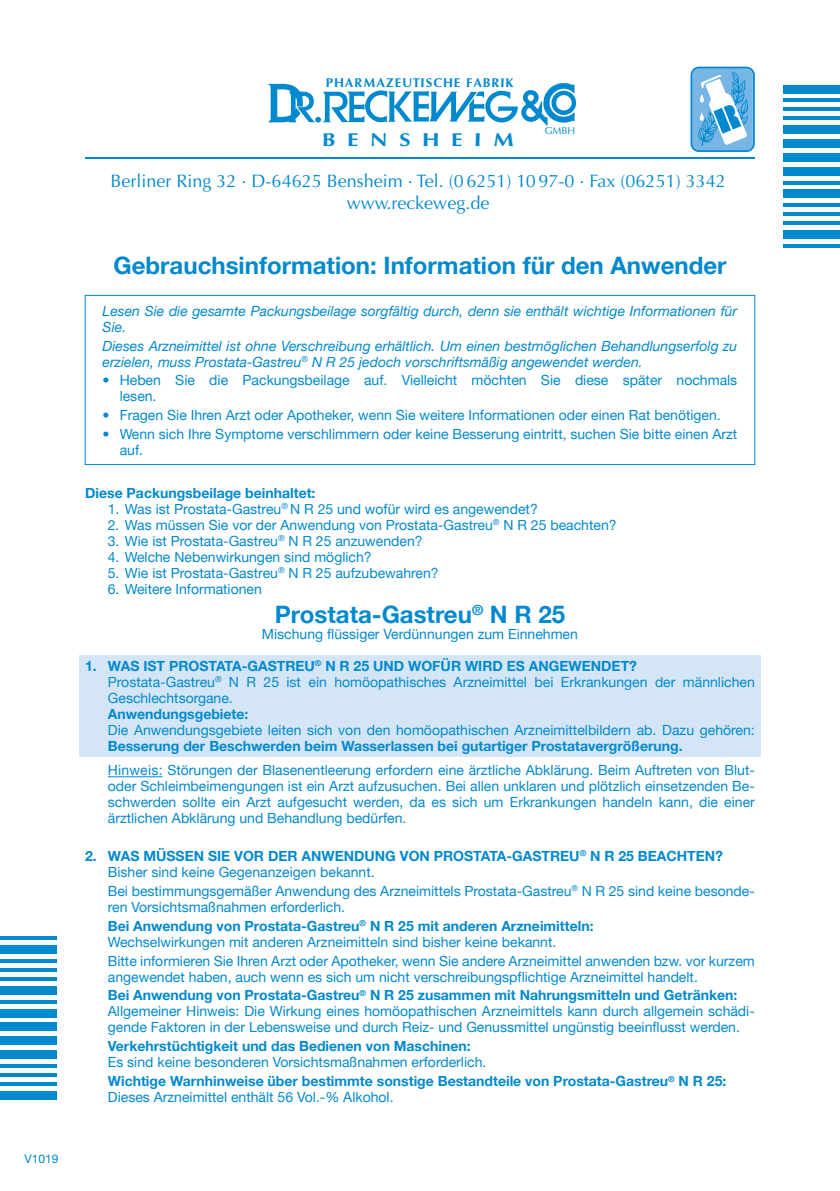
<style>
.page{position:relative;width:840px;height:1191px;background:#fff}
.page>*{position:absolute;margin:0;border:0;box-sizing:border-box;transform-origin:0 0}
.t1{font:700 24px "Helvetica Neue";color:#0089cf}
.t2{font:700 19px "Optimum";letter-spacing:.5em;color:#0089cf;scale:1.2 1}
.t3{font:18px/21.6px "Optima";color:#0089cf;text-align:center}
.t4{font:14px/16px "Helvetica Neue";color:#0089cf}
.t5{font:700 14px/16px "Helvetica Neue";color:#0089cf}
.t6{font:italic 14px/16px "Helvetica Neue";color:#0089cf}
.t7{font:700 13px "Optimum";letter-spacing:.07em;color:#0089cf}
.t8{font:12px "Helvetica Neue";color:#0089cf}
.t9{font:10px "Optima";color:#0089cf}
.s1{font-weight:700}
.s2{font-weight:400}
</style>
<div class="page">
<div style="left:79px;top:655px;width:681px;height:101px;background:#d4e6f6"></div>
<div style="left:782px;top:85px;width:57px;height:8px;background:#0089cf"></div>
<hr style="left:782px;top:99px;width:57px;height:3px;background:#0089cf">
<hr style="left:782px;top:108px;width:57px;height:3px;background:#0089cf">
<hr style="left:782px;top:117px;width:57px;height:3px;background:#0089cf">
<div style="left:782px;top:125px;width:57px;height:9px;background:#0089cf"></div>
<div style="left:782px;top:139px;width:57px;height:9px;background:#0089cf"></div>
<div style="left:782px;top:153px;width:57px;height:8px;background:#0089cf"></div>
<div style="left:782px;top:167px;width:57px;height:8px;background:#0089cf"></div>
<hr style="left:782px;top:181px;width:57px;height:3px;background:#0089cf">
<div style="left:782px;top:190px;width:57px;height:8px;background:#0089cf"></div>
<hr style="left:782px;top:203px;width:57px;height:4px;background:#0089cf">
<hr style="left:782px;top:212px;width:57px;height:4px;background:#0089cf">
<hr style="left:782px;top:221px;width:57px;height:4px;background:#0089cf">
<div style="left:782px;top:230px;width:57px;height:8px;background:#0089cf"></div>
<hr style="left:782px;top:244px;width:57px;height:3px;background:#0089cf">
<div style="left:0;top:1090px;width:57px;height:9px;background:#0089cf"></div>
<hr style="left:0;top:1082px;width:57px;height:3px;background:#0089cf">
<hr style="left:0;top:1073px;width:57px;height:3px;background:#0089cf">
<hr style="left:0;top:1064px;width:57px;height:3px;background:#0089cf">
<div style="left:0;top:1050px;width:57px;height:8px;background:#0089cf"></div>
<div style="left:0;top:1036px;width:57px;height:8px;background:#0089cf"></div>
<div style="left:0;top:1022px;width:57px;height:9px;background:#0089cf"></div>
<div style="left:0;top:1008px;width:57px;height:9px;background:#0089cf"></div>
<hr style="left:0;top:1000px;width:57px;height:3px;background:#0089cf">
<div style="left:0;top:986px;width:57px;height:8px;background:#0089cf"></div>
<hr style="left:0;top:977px;width:57px;height:3px;background:#0089cf">
<hr style="left:0;top:968px;width:57px;height:4px;background:#0089cf">
<hr style="left:0;top:959px;width:57px;height:4px;background:#0089cf">
<div style="left:0;top:945px;width:57px;height:9px;background:#0089cf"></div>
<hr style="left:0;top:936px;width:57px;height:4px;background:#0089cf">
<div style="left:85px;top:295px;width:670px;height:170px;border:1px solid #0089cf"></div>
<hr style="left:108px;top:776px;width:54px;height:1px;background:#0089cf">
<svg style="left:690px;top:67px;width:64px;height:85px"></svg>
<img style="left:268px;top:83px;width:307px;height:43px">
<hr style="left:85px;top:157px;width:669px;height:1px;background:#0089cf">
<p class="t8" style="left:24px;top:1151px;width:36px">V1019</p>
<p class="t7" style="left:325px;top:75px;width:189px">PHARMAZEUTISCHE FABRIK</p>
<p class="t9" style="left:544px;top:125px;width:32px">GMBH</p>
<p class="t3" style="left:110px;top:170px;width:616px">Berliner Ring 32 . D-64625 Bensheim . Tel. (0 6251) 10 97-0 . Fax (06251) 3342 www.reckeweg.de</p>
<h2 class="t2" style="left:322px;top:129px;width:161px">BENSHEIM</h2>
<h1 class="t1" style="left:113px;top:250px;width:614px">Gebrauchsinformation: Information für den Anwender</h1>
<p class="t6" style="left:103px;top:302px;width:635px">Lesen Sie die gesamte Packungsbeilage sorgfältig durch, denn sie enthält wichtige Informationen für<br>Sie.</p>
<p class="t6" style="left:103px;top:337px;width:635px">Dieses Arzneimittel ist ohne Verschreibung erhältlich. Um einen bestmöglichen Behandlungserfolg zu erzielen, muss Prostata-Gastreu<sup>®</sup> N R 25 jedoch vorschriftsmäßig angewendet werden.</p>
<p class="t4" style="left:120px;top:372px;width:618px;text-indent:-17px">• Heben Sie die Packungsbeilage auf. Vielleicht möchten Sie diese später nochmals lesen.</p>
<p class="t4" style="left:103px;top:407px;width:619px">• Fragen Sie Ihren Arzt oder Apotheker, wenn Sie weitere Informationen oder einen Rat benötigen.</p>
<p class="t4" style="left:120px;top:426px;width:618px;text-indent:-17px">• Wenn sich Ihre Symptome verschlimmern oder keine Besserung eintritt, suchen Sie bitte einen Arzt auf.</p>
<p class="t5" style="left:85px;top:484px;width:232px">Diese Packungsbeilage beinhaltet:</p>
<p class="t4" style="left:108px;top:501px;width:431px">1. Was ist Prostata-Gastreu<sup>®</sup> N R 25 und wofür wird es angewendet?</p>
<p class="t4" style="left:108px;top:517px;width:510px">2. Was müssen Sie vor der Anwendung von Prostata-Gastreu<sup>®</sup> N R 25 beachten?</p>
<p class="t4" style="left:108px;top:533px;width:316px">3. Wie ist Prostata-Gastreu<sup>®</sup> N R 25 anzuwenden?</p>
<p class="t4" style="left:108px;top:549px;width:265px">4. Welche Nebenwirkungen sind möglich?</p>
<p class="t4" style="left:108px;top:565px;width:332px">5. Wie ist Prostata-Gastreu<sup>®</sup> N R 25 aufzubewahren?</p>
<p class="t4" style="left:108px;top:581px;width:155px">6. Weitere Informationen</p>
<h1 class="t1" style="left:275px;top:599px;width:291px">Prostata-Gastreu<sup>®</sup> N R 25</h1>
<p class="t4" style="left:262px;top:625px;width:317px">Mischung flüssiger Verdünnungen zum Einnehmen</p>
<p class="t4" style="left:108px;top:657px;width:648px;text-indent:-23px"><span class="s1">1. WAS IST PROSTATA-GASTREU</span><sup>®</sup> <span class="s1">N R 25 UND WOFÜR WIRD ES ANGEWENDET?<br></span>Prostata-Gastreu<sup>®</sup> N R 25 ist ein homöopathisches Arzneimittel bei Erkrankungen der männlichen<br>Geschlechtsorgane.</p>
<p class="t5" style="left:108px;top:705px;width:142px">Anwendungsgebiete:</p>
<p class="t4" style="left:108px;top:721px;width:648px">Die Anwendungsgebiete leiten sich von den homöopathischen Arzneimittelbildern ab. Dazu gehören:</p>
<p class="t5" style="left:108px;top:737px;width:576px">Besserung der Beschwerden beim Wasserlassen bei gutartiger Prostatavergrößerung.</p>
<p class="t4" style="left:108px;top:762px;width:648px;text-align:justify">Hinweis: Störungen der Blasenentleerung erfordern eine ärztliche Abklärung. Beim Auftreten von Blut&shy;oder Schleimbeimengungen ist ein Arzt aufzusuchen. Bei allen unklaren und plötzlich einsetzenden Be&shy;schwerden sollte ein Arzt aufgesucht werden, da es sich um Erkrankungen handeln kann, die einer ärztlichen Abklärung und Behandlung bedürfen.</p>
<p class="t5" style="left:108px;top:847px;width:616px;text-indent:-23px">2. WAS MÜSSEN SIE VOR DER ANWENDUNG VON PROSTATA-GASTREU<sup>®</sup> N R 25 BEACHTEN?<br><span class="s2">Bisher sind keine Gegenanzeigen bekannt.</span></p>
<p class="t4" style="left:108px;top:882px;width:648px">Bei bestimmungsgemäßer Anwendung des Arzneimittels Prostata-Gastreu<sup>®</sup> N R 25 sind keine besonde&shy;ren Vorsichtsmaßnahmen erforderlich.</p>
<p class="t4" style="left:108px;top:917px;width:487px"><span class="s1">Bei Anwendung von Prostata-Gastreu</span><sup>®</sup> <span class="s1">N R 25 mit anderen Arzneimitteln:<br></span>Wechselwirkungen mit anderen Arzneimitteln sind bisher keine bekannt.</p>
<p class="t4" style="left:108px;top:952px;width:648px">Bitte informieren Sie Ihren Arzt oder Apotheker, wenn Sie andere Arzneimittel anwenden bzw. vor kurzem angewendet haben, auch wenn es sich um nicht verschreibungspflichtige Arzneimittel handelt.</p>
<p class="t4" style="left:108px;top:987px;width:648px"><span class="s1">Bei Anwendung von Prostata-Gastreu</span><sup>®</sup> <span class="s1">N R 25 zusammen mit Nahrungsmitteln und Getränken:<br></span>Allgemeiner Hinweis: Die Wirkung eines homöopathischen Arzneimittels kann durch allgemein schädi&shy;gende Faktoren in der Lebensweise und durch Reiz- und Genussmittel ungünstig beeinflusst werden.</p>
<p class="t5" style="left:108px;top:1038px;width:364px">Verkehrstüchtigkeit und das Bedienen von Maschinen:</p>
<p class="t5" style="left:108px;top:1052px;width:619px;line-height:18.8px"><span class="s2">Es sind keine besonderen Vorsichtsmaßnahmen erforderlich.<br></span>Wichtige Warnhinweise über bestimmte sonstige Bestandteile von Prostata-Gastreu<sup>®</sup> N R 25:</p>
<p class="t4" style="left:108px;top:1089px;width:287px">Dieses Arzneimittel enthält 56 Vol.-% Alkohol.</p>
</div>
